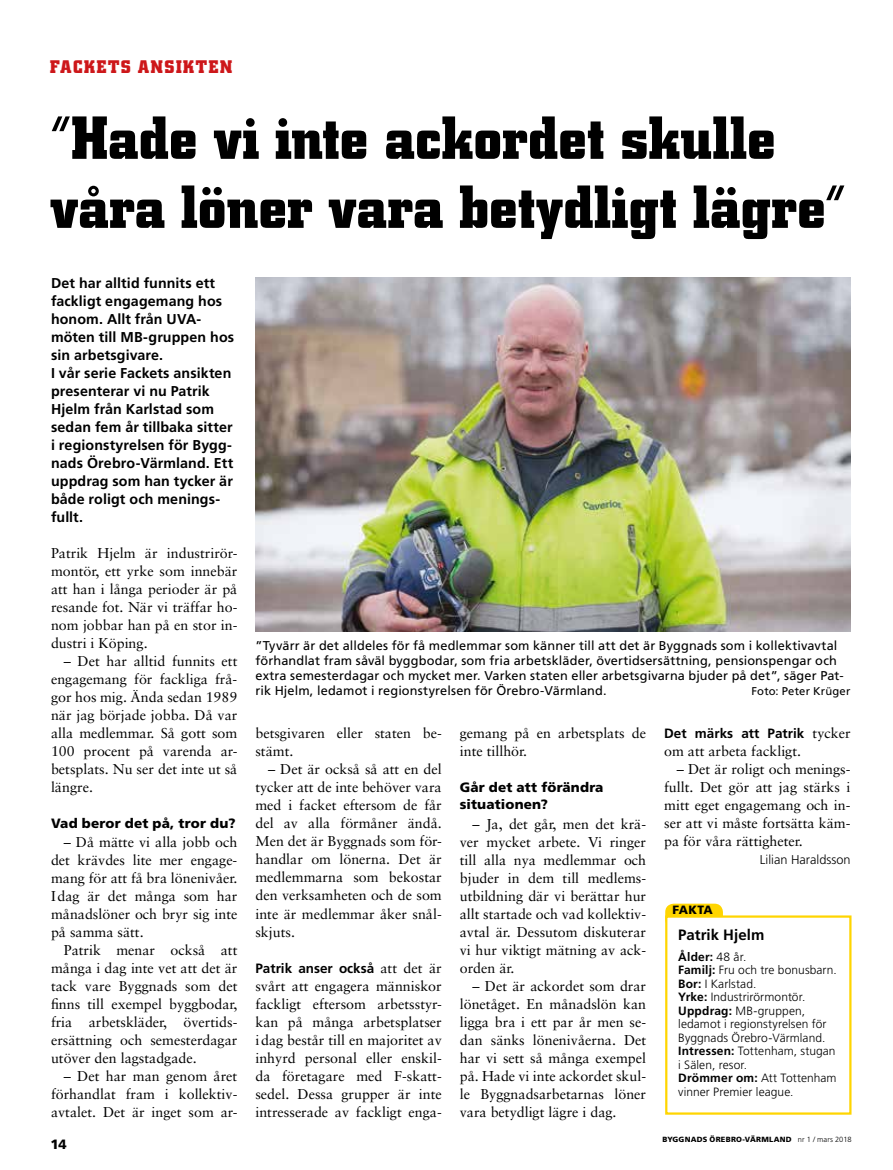
<style>
.page{position:relative;width:893px;height:1170px;background:#fff}
.page>*{position:absolute;margin:0;border:0;box-sizing:border-box;transform-origin:0 0}
.t1{font:700 60px/69px "City";letter-spacing:.005em;color:#000}
.t2{font:700 18px "City";letter-spacing:.09em;color:#cd171a}
.t3{font:700 15px "Frutiger";color:#000}
.t4{font:14.25px/18px "Sabon";color:#000;text-align:justify}
.t5{font:700 14.25px/18px "Frutiger";letter-spacing:.005em;color:#000}
.t6{font:900 13.5px/17.2px "Frutiger";letter-spacing:.01em;color:#000}
.t7{font:700 13.5px "Frutiger";color:#000}
.t8{font:12.75px/15px "Frutiger";letter-spacing:.01em;color:#000}
.t9{font:300 12.75px "Frutiger";color:#000}
.t10{font:300 12px/13.5px "Frutiger";letter-spacing:.005em;color:#000}
.t11{font:900 12px "Frutiger";color:#000}
.t12{font:11.25px "Frutiger";letter-spacing:.015em;color:#000}
.t13{font:900 7.5px "Frutiger";letter-spacing:.03em;color:#000}
.s1{font-family:"Sabon";font-weight:400;font-size:14.25px}
.s2{font-weight:700}
.s3{font-weight:300}
</style>
<div class="page">
<img style="left:255px;top:277px;width:595px;height:354px">
<div style="left:665px;top:903px;width:58px;height:24px;background:#ffd500;border-radius:9px"></div>
<div style="left:665px;top:915px;width:186px;height:199px;background:#fff;border:2px solid #ffd500"></div>
<p class="t2" style="left:50px;top:57px;width:183px">FACKETS ANSIKTEN</p>
<h1 class="t1" style="left:50px;top:105px;width:796px">”Hade vi inte ackordet skulle våra löner vara betydligt lägre”</h1>
<p class="t5" style="left:51px;top:274px;width:185px">Det har alltid funnits ett fackligt engagemang hos honom. Allt från UVA&shy;möten till MB-gruppen hos sin arbetsgivare.<br>I vår serie Fackets ansikten presenterar vi nu Patrik<br>Hjelm från Karlstad som sedan fem år tillbaka sitter i regionstyrelsen för Bygg&shy;nads Örebro-Värmland. Ett uppdrag som han tycker är både roligt och menings&shy;fullt.</p>
<p class="t4" style="left:51px;top:544px;width:188px">Patrik Hjelm är industrirör&shy;montör, ett yrke som innebär att han i långa perioder är på resande fot. När vi träffar ho&shy;nom jobbar han på en stor in&shy;dustri i Köping.</p>
<p class="t4" style="left:51px;top:652px;width:188px;text-indent:13px">– Det har alltid funnits ett engagemang för fackliga frå&shy;gor hos mig. Ända sedan 1989 när jag började jobba. Då var alla medlemmar. Så gott som 100 procent på varenda ar&shy;betsplats. Nu ser det inte ut så längre.</p>
<p class="t6" style="left:51px;top:814px;width:186px">Vad beror det på, tror du?</p>
<p class="t4" style="left:51px;top:832px;width:188px;text-indent:13px">– Då mätte vi alla jobb och det krävdes lite mer engage&shy;mang för att få bra lönenivåer.<br>Idag är det många som har månadslöner och bryr sig inte på samma sätt.</p>
<p class="t4" style="left:51px;top:940px;width:188px;text-indent:13px">Patrik menar också att många i dag inte vet att det är tack vare Byggnads som det finns till exempel byggbodar, fria arbetskläder, övertids&shy;ersättning och semesterdagar utöver den lagstadgade.</p>
<p class="t4" style="left:51px;top:1066px;width:188px;text-indent:13px">– Det har man genom året förhandlat fram i kollektiv&shy;avtalet. Det är inget som ar-</p>
<p class="t6" style="left:50px;top:1134px;width:18px">14</p>
<p class="t8" style="left:255px;top:638px;width:590px">”Tyvärr är det alldeles för få medlemmar som känner till att det är Byggnads som i kollektivavtal förhandlat fram såväl byggbodar, som fria arbetskläder, övertidsersättning, pensionspengar och extra semesterdagar och mycket mer. Varken staten eller arbetsgivarna bjuder på det”, säger Pat&shy;rik Hjelm, ledamot i regionstyrelsen för Örebro-Värmland.</p>
<p class="t12" style="left:751px;top:685px;width:100px">Foto: Peter Krüger</p>
<p class="t4" style="left:255px;top:724px;width:188px">betsgivaren eller staten be&shy;stämt.</p>
<p class="t4" style="left:255px;top:760px;width:188px;text-indent:13px">– Det är också så att en del tycker att de inte behöver vara med i facket eftersom de får del av alla förmåner ändå.<br>Men det är Byggnads som för&shy;handlar om lönerna. Det är medlemmarna som bekostar den verksamheten och de som inte är medlemmar åker snål&shy;skjuts.</p>
<p class="t7" style="left:255px;top:959px;width:188px">Patrik anser också <span class="s1">att det är</span></p>
<p class="t4" style="left:255px;top:976px;width:188px">svårt att engagera människor fackligt eftersom arbetsstyr&shy;kan på många arbetsplatser idag består till en majoritet av inhyrd personal eller enskil&shy;da företagare med F-skatt&shy;sedel. Dessa grupper är inte intresserade av fackligt enga-</p>
<p class="t4" style="left:460px;top:724px;width:188px">gemang på en arbetsplats de inte tillhör.</p>
<p class="t6" style="left:460px;top:778px;width:145px">Går det att förändra situationen?</p>
<p class="t4" style="left:460px;top:814px;width:188px;text-indent:13px">– Ja, det går, men det krä&shy;ver mycket arbete. Vi ringer till alla nya medlemmar och bjuder in dem till medlems&shy;utbildning där vi berättar hur allt startade och vad kollektiv&shy;avtal är. Dessutom diskuterar vi hur viktigt mätning av ack&shy;orden är.</p>
<p class="t4" style="left:460px;top:976px;width:188px;text-indent:13px">– Det är ackordet som drar lönetåget. En månadslön kan ligga bra i ett par år men se&shy;dan sänks lönenivåerna. Det har vi sett så många exempel på. Hade vi inte ackordet skul&shy;le Byggnadsarbetarnas löner vara betydligt lägre i dag.</p>
<p class="t7" style="left:664px;top:725px;width:188px">Det märks att Patrik <span class="s1">tycker</span></p>
<p class="t4" style="left:664px;top:742px;width:138px">om att arbeta fackligt.</p>
<p class="t4" style="left:664px;top:760px;width:188px;text-indent:13px">– Det är roligt och menings&shy;fullt. Det gör att jag stärks i mitt eget engagemang och in&shy;ser att vi måste fortsätta käm&shy;pa för våra rättigheter.</p>
<p class="t9" style="left:760px;top:852px;width:92px">Lilian Haraldsson</p>
<p class="t11" style="left:672px;top:902px;width:42px">FAKTA</p>
<p class="t3" style="left:678px;top:925px;width:88px">Patrik Hjelm</p>
<p class="t10" style="left:678px;top:949px;width:160px"><span class="s2">Ålder:</span> 48 år.<br><span class="s2">Familj:</span> Fru och tre bonusbarn.<br><span class="s2">Bor:</span> I Karlstad.<br><span class="s2">Yrke:</span> Industrirörmontör.<br><span class="s2">Uppdrag:</span> MB-gruppen, ledamot i regionstyrelsen för<br>Byggnads Örebro-Värmland.<br><span class="s2">Intressen:</span> Tottenham, stugan i Sälen, resor.<br><span class="s2">Drömmer om:</span> Att Tottenham vinner Premier league.</p>
<p class="t13" style="left:662px;top:1134px;width:191px">BYGGNADS ÖREBRO-VÄRMLAND <span class="s3">nr 1 / mars 2018</span></p>
</div>
